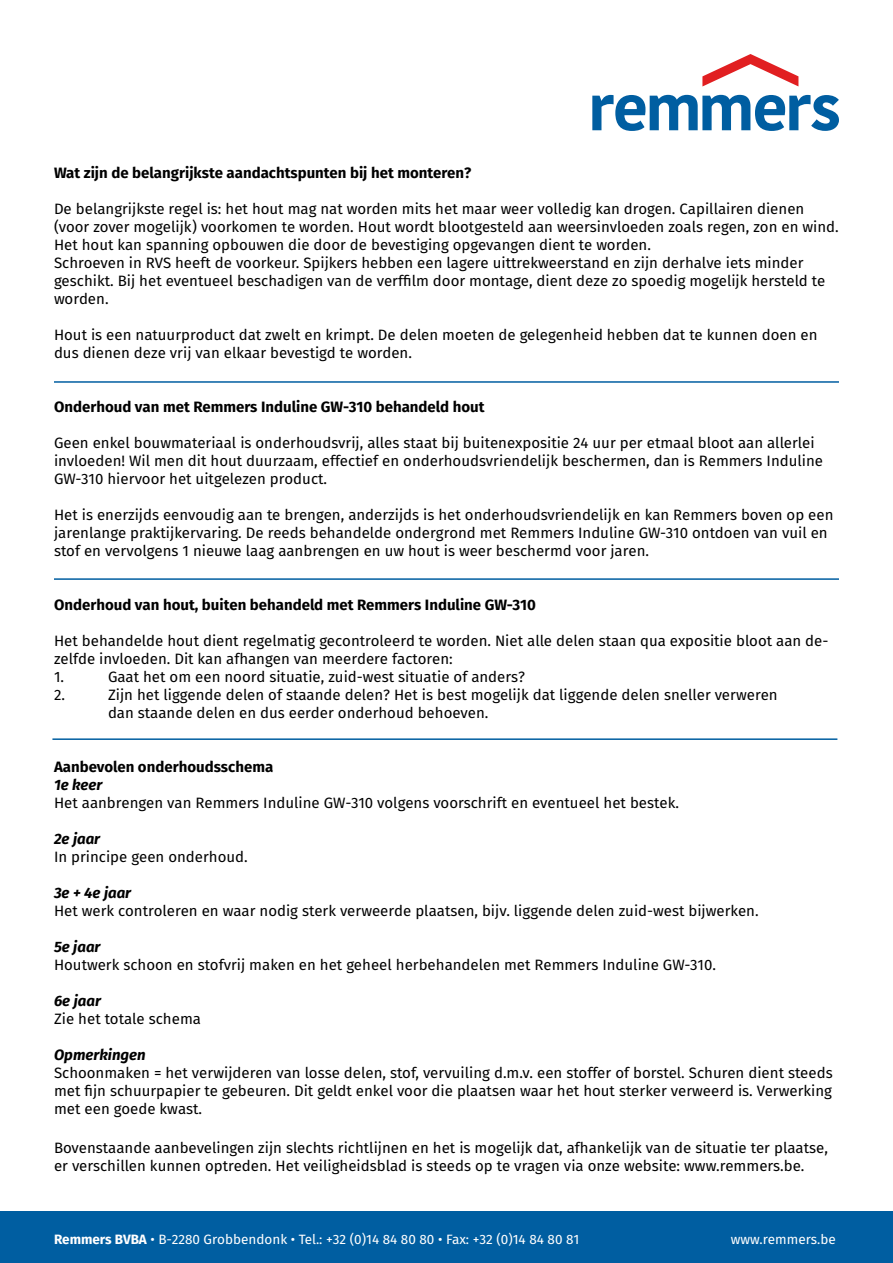
<style>
.page{position:relative;width:893px;height:1263px;background:#fff}
.page>*{position:absolute;margin:0;border:0;box-sizing:border-box;transform-origin:0 0}
.t1{font:15px/18px "Fira Sans";color:#000}
.t2{font:700 15px "Fira Sans";color:#000}
.t3{font:italic 700 15px "Fira Sans";color:#000}
.t4{font:13.5px "Fira Sans";color:#fff}
.s1{font-weight:700}
</style>
<div class="page">
<svg style="left:592px;top:95px;width:247px;height:36px"></svg>
<svg style="left:702px;top:54px;width:96px;height:32px"></svg>
<div style="left:0;top:1212px;width:893px;height:51px;background:#005ea1"></div>
<hr style="left:52px;top:738px;width:785px;height:2px;background:#005ea1">
<hr style="left:54px;top:578px;width:785px;height:2px;background:#005ea1">
<hr style="left:54px;top:381px;width:785px;height:2px;background:#005ea1">
<p class="t2" style="left:54px;top:160px;width:419px">Wat zijn de belangrijkste aandachtspunten bij het monteren?</p>
<p class="t1" style="left:54px;top:199px;width:786px">De belangrijkste regel is: het hout mag nat worden mits het maar weer volledig kan drogen. Capillairen dienen (voor zover mogelijk) voorkomen te worden. Hout wordt blootgesteld aan weersinvloeden zoals regen, zon en wind.<br>Het hout kan spanning opbouwen die door de bevestiging opgevangen dient te worden.<br>Schroeven in RVS heeft de voorkeur. Spijkers hebben een lagere uittrekweerstand en zijn derhalve iets minder geschikt. Bij het eventueel beschadigen van de verffilm door montage, dient deze zo spoedig mogelijk hersteld te worden.</p>
<p class="t1" style="left:54px;top:325px;width:765px">Hout is een natuurproduct dat zwelt en krimpt. De delen moeten de gelegenheid hebben dat te kunnen doen en dus dienen deze vrij van elkaar bevestigd te worden.</p>
<p class="t2" style="left:54px;top:394px;width:432px">Onderhoud van met Remmers Induline GW-310 behandeld hout</p>
<p class="t1" style="left:54px;top:433px;width:771px">Geen enkel bouwmateriaal is onderhoudsvrij, alles staat bij buitenexpositie 24 uur per etmaal bloot aan allerlei invloeden! Wil men dit hout duurzaam, effectief en onderhoudsvriendelijk beschermen, dan is Remmers Induline<br>GW-310 hiervoor het uitgelezen product.</p>
<p class="t1" style="left:54px;top:505px;width:781px">Het is enerzijds eenvoudig aan te brengen, anderzijds is het onderhoudsvriendelijk en kan Remmers boven op een jarenlange praktijkervaring. De reeds behandelde ondergrond met Remmers Induline GW-310 ontdoen van vuil en stof en vervolgens 1 nieuwe laag aanbrengen en uw hout is weer beschermd voor jaren.</p>
<p class="t2" style="left:54px;top:592px;width:484px">Onderhoud van hout, buiten behandeld met Remmers Induline GW-310</p>
<p class="t1" style="left:54px;top:631px;width:776px">Het behandelde hout dient regelmatig gecontroleerd te worden. Niet alle delen staan qua expositie bloot aan de&shy;zelfde invloeden. Dit kan afhangen van meerdere factoren:<br>1.</p>
<p class="t1" style="left:108px;top:667px;width:419px">Gaat het om een noord situatie, zuid-west situatie of anders?</p>
<p class="t1" style="left:54px;top:685px;width:13px">2.</p>
<p class="t1" style="left:108px;top:685px;width:671px">Zijn het liggende delen of staande delen? Het is best mogelijk dat liggende delen sneller verweren dan staande delen en dus eerder onderhoud behoeven.</p>
<p class="t2" style="left:54px;top:754px;width:221px">Aanbevolen onderhoudsschema</p>
<p class="t3" style="left:54px;top:772px;width:50px">1e keer</p>
<p class="t1" style="left:54px;top:793px;width:626px">Het aanbrengen van Remmers Induline GW-310 volgens voorschrift en eventueel het bestek.</p>
<p class="t3" style="left:54px;top:826px;width:48px">2e jaar</p>
<p class="t1" style="left:54px;top:847px;width:195px">In principe geen onderhoud.</p>
<p class="t3" style="left:54px;top:880px;width:79px">3e + 4e jaar</p>
<p class="t1" style="left:54px;top:901px;width:706px">Het werk controleren en waar nodig sterk verweerde plaatsen, bijv. liggende delen zuid-west bijwerken.</p>
<p class="t3" style="left:54px;top:934px;width:48px">5e jaar</p>
<p class="t1" style="left:54px;top:955px;width:663px">Houtwerk schoon en stofvrij maken en het geheel herbehandelen met Remmers Induline GW-310.</p>
<p class="t3" style="left:54px;top:988px;width:48px">6e jaar</p>
<p class="t1" style="left:54px;top:1009px;width:149px">Zie het totale schema</p>
<p class="t3" style="left:54px;top:1042px;width:93px">Opmerkingen</p>
<p class="t1" style="left:54px;top:1063px;width:780px;text-align:justify">Schoonmaken = het verwijderen van losse delen, stof, vervuiling d.m.v. een stoffer of borstel. Schuren dient steeds met fijn schuurpapier te gebeuren. Dit geldt enkel voor die plaatsen waar het hout sterker verweerd is. Verwerking met een goede kwast.</p>
<p class="t1" style="left:54px;top:1139px;width:775px">Bovenstaande aanbevelingen zijn slechts richtlijnen en het is mogelijk dat, afhankelijk van de situatie ter plaatse, er verschillen kunnen optreden. Het veiligheidsblad is steeds op te vragen via onze website: www.remmers.be.</p>
<p class="t4" style="left:54px;top:1229px;width:527px"><span class="s1">Remmers BVBA</span> • B-2280 Grobbendonk • Tel.: +32 (0)14 84 80 80 • Fax: +32 (0)14 84 80 81</p>
<p class="t4" style="left:731px;top:1229px;width:107px">www.remmers.be</p>
</div>
